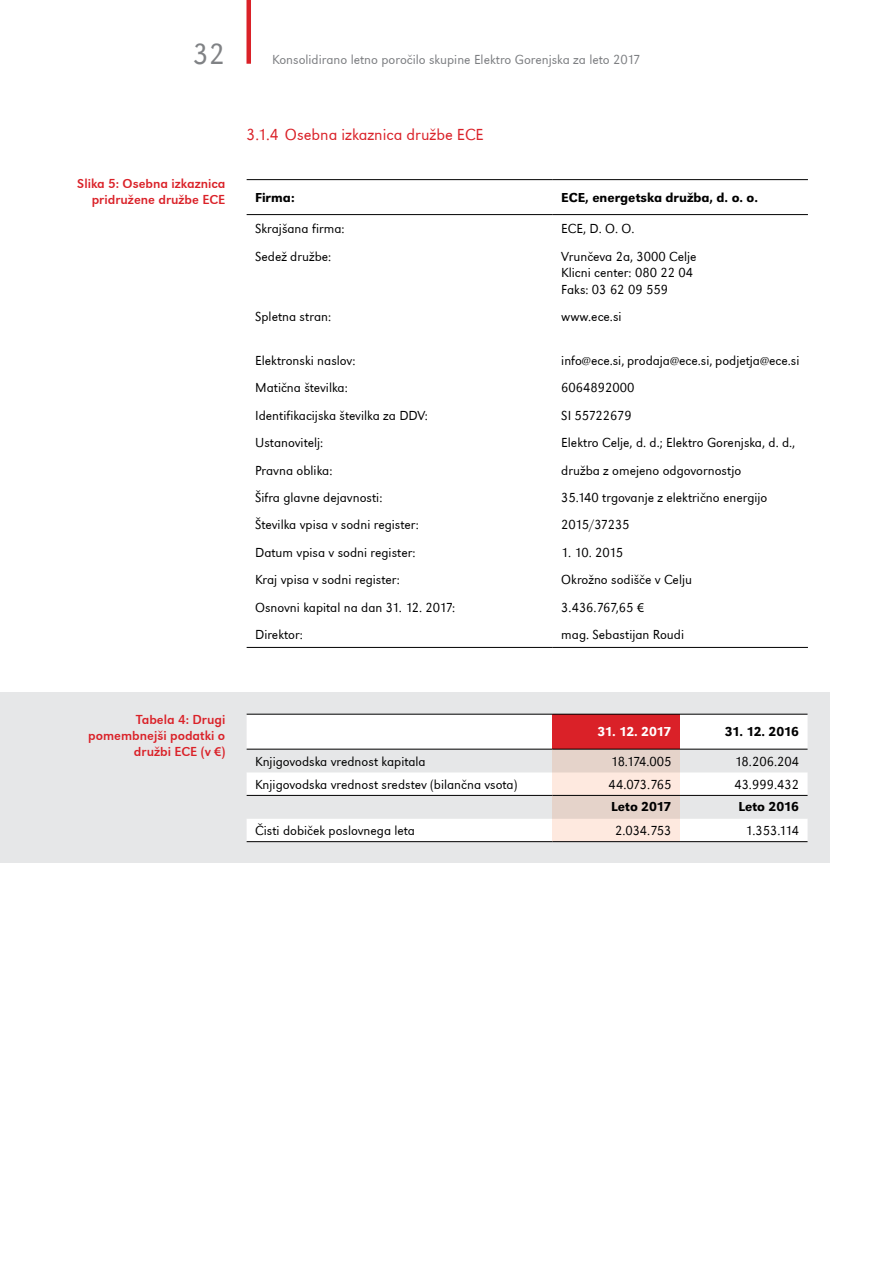
<style>
.page{position:relative;width:893px;height:1263px;background:#fff}
.page>*{position:absolute;margin:0;border:0;box-sizing:border-box;transform-origin:0 0}
.t1{font:30px "URW Grotesk T Ligh";color:#808285}
.t2{font:16.5px "URW Grotesk T Ligh";color:#da2128}
.t3{font:13.5px/16.5px "URW Grotesk T Ligh";color:#000}
.t4{font:13.5px/16.2px "URW Grotesk T";color:#da2128;text-align:right}
.t5{font:500 13.5px "URW Grotesk TOT";color:#000}
.t6{font:13.5px "URW Grotesk T Ligh";color:#7c7e81}
.t7{font:13.5px "URW Grotesk T Ligh";letter-spacing:-.04em;color:#000}
.t8{font:500 13.5px "URW Grotesk TOT";letter-spacing:-.05em;color:#fff}
.s1{font-family:"Myriad Pro"}
.s2{font-family:"Myriad Pro";font-weight:600}
</style>
<div class="page">
<div style="left:0;top:692px;width:829px;height:171px;background:#e6e7e8"></div>
<svg style="left:247px;top:180px;width:561px;height:467px"></svg>
<svg style="left:247px;top:215px;width:561px;height:405px"></svg>
<hr style="left:247px;top:214px;width:306px;height:1px;background:#000">
<hr style="left:553px;top:214px;width:255px;height:1px;background:#000">
<hr style="left:247px;top:179px;width:306px;height:1px;background:#000">
<hr style="left:553px;top:179px;width:255px;height:1px;background:#000">
<hr style="left:247px;top:647px;width:306px;height:1px;background:#000">
<hr style="left:553px;top:647px;width:255px;height:1px;background:#000">
<div style="left:247px;top:715px;width:560px;height:126px;background:#fff"></div>
<div style="left:552px;top:714px;width:128px;height:35px;background:#da2128"></div>
<svg style="left:247px;top:750px;width:560px;height:68px"></svg>
<hr style="left:247px;top:841px;width:305px;height:1px;background:#000">
<hr style="left:552px;top:841px;width:128px;height:1px;background:#000">
<hr style="left:680px;top:841px;width:127px;height:1px;background:#000">
<hr style="left:247px;top:714px;width:305px;height:1px;background:#000">
<hr style="left:552px;top:714px;width:128px;height:1px;background:#000">
<hr style="left:680px;top:714px;width:127px;height:1px;background:#000">
<hr style="left:247px;top:749px;width:305px;height:1px;background:#000">
<hr style="left:552px;top:749px;width:128px;height:1px;background:#000">
<hr style="left:680px;top:749px;width:127px;height:1px;background:#000">
<hr style="left:247px;top:795px;width:305px;height:1px;background:#000">
<hr style="left:552px;top:795px;width:128px;height:1px;background:#000">
<hr style="left:680px;top:795px;width:127px;height:1px;background:#000">
<div style="left:553px;top:748px;width:127px;height:93px;background:linear-gradient(to right,#f1ddd4,#f1ddd4)"></div>
<div style="left:246px;top:0;width:5px;height:64px;background:#da2128"></div>
<h1 class="t1" style="left:193px;top:37px;width:34px">32</h1>
<p class="t6" style="left:272px;top:52px;width:370px">Konsolidirano letno poročilo skupine Elektro Gorenjska za leto 2017</p>
<p class="t4" style="left:77px;top:176px;width:150px">Slika 5: Osebna izkaznica pridružene družbe ECE</p>
<p class="t2" style="left:247px;top:125px;width:238px">3.1.4 Osebna izkaznica družbe ECE</p>
<p class="t5" style="left:255px;top:189px;width:41px">Firma:</p>
<p class="t5" style="left:561px;top:189px;width:198px">ECE, energetska družba, d. o. o.</p>
<p class="t3" style="left:255px;top:221px;width:91px">Skrajšana firma:</p>
<p class="t3" style="left:561px;top:221px;width:75px">ECE, D. O. O.</p>
<p class="t3" style="left:255px;top:248px;width:78px">Sedež družbe:</p>
<p class="t3" style="left:561px;top:248px;width:137px">Vrunčeva 2a, 3000 Celje<br>Klicni center: 080 22 04<br>Faks: 03 62 09 559</p>
<p class="t3" style="left:255px;top:308px;width:77px">Spletna stran:</p>
<p class="t3" style="left:561px;top:308px;width:62px">www.ece.si</p>
<p class="t3" style="left:255px;top:352px;width:102px">Elektronski naslov:</p>
<p class="t3" style="left:561px;top:352px;width:240px">info@ece.si, prodaja@ece.si, podjetja@ece.si</p>
<p class="t3" style="left:255px;top:380px;width:94px">Matična številka:</p>
<p class="t3" style="left:561px;top:380px;width:75px">6064892000</p>
<p class="t3" style="left:255px;top:407px;width:174px">Identifikacijska številka za DDV:</p>
<p class="t3" style="left:561px;top:407px;width:72px">SI 55722679</p>
<p class="t3" style="left:255px;top:434px;width:70px">Ustanovitelj:</p>
<p class="t3" style="left:561px;top:434px;width:236px">Elektro Celje, d. d.; Elektro Gorenjska, d. d.,</p>
<p class="t3" style="left:255px;top:462px;width:79px">Pravna oblika:</p>
<p class="t3" style="left:561px;top:462px;width:181px">družba z omejeno odgovornostjo</p>
<p class="t3" style="left:255px;top:489px;width:129px">Šifra glavne dejavnosti:</p>
<p class="t3" style="left:561px;top:489px;width:208px">35.140 trgovanje z električno energijo</p>
<p class="t3" style="left:255px;top:517px;width:165px">Številka vpisa v sodni register:</p>
<p class="t7" style="left:561px;top:517px;width:70px">2015/37235</p>
<p class="t3" style="left:255px;top:544px;width:162px">Datum vpisa v sodni register:</p>
<p class="t3" style="left:561px;top:544px;width:63px">1. 10. 2015</p>
<p class="t3" style="left:255px;top:571px;width:146px">Kraj vpisa v sodni register:</p>
<p class="t3" style="left:561px;top:571px;width:132px">Okrožno sodišče v Celju</p>
<p class="t3" style="left:255px;top:599px;width:202px">Osnovni kapital na dan 31. 12. 2017:</p>
<p class="t3" style="left:561px;top:599px;width:84px">3.436.767,65 <span class="s1">€</span></p>
<p class="t3" style="left:255px;top:626px;width:49px">Direktor:</p>
<p class="t3" style="left:561px;top:626px;width:124px">mag. Sebastijan Roudi</p>
<p class="t4" style="left:88px;top:711px;width:139px">Tabela 4: Drugi pomembnejši podatki o družbi ECE (v <span class="s2">€</span>)</p>
<p class="t8" style="left:598px;top:724px;width:75px">31. 12. 2017</p>
<p class="t5" style="left:725px;top:724px;width:76px">31. 12. 2016</p>
<p class="t3" style="left:255px;top:753px;width:172px">Knjigovodska vrednost kapitala</p>
<p class="t3" style="left:611px;top:753px;width:62px">18.174.005</p>
<p class="t3" style="left:735px;top:753px;width:66px">18.206.204</p>
<p class="t3" style="left:255px;top:776px;width:264px">Knjigovodska vrednost sredstev (bilančna vsota)</p>
<p class="t3" style="left:609px;top:776px;width:64px">44.073.765</p>
<p class="t3" style="left:734px;top:776px;width:66px">43.999.432</p>
<p class="t5" style="left:611px;top:799px;width:62px">Leto 2017</p>
<p class="t5" style="left:738px;top:799px;width:62px">Leto 2016</p>
<p class="t3" style="left:255px;top:822px;width:161px">Čisti dobiček poslovnega leta</p>
<p class="t3" style="left:615px;top:822px;width:58px">2.034.753</p>
<p class="t3" style="left:745px;top:822px;width:55px">1.353.114</p>
</div>
